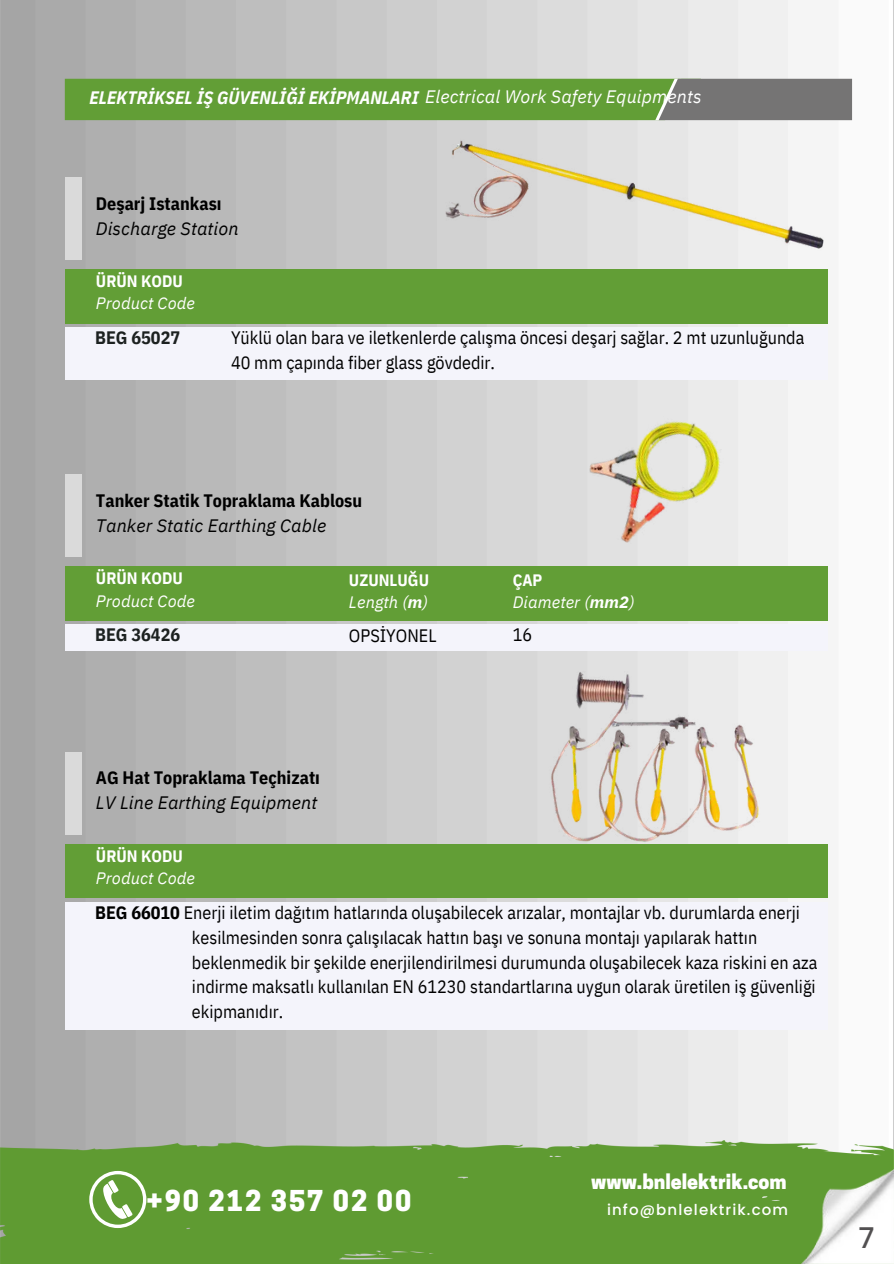
<style>
.page{position:relative;width:894px;height:1264px;background:#fff}
.page>*{position:absolute;margin:0;border:0;box-sizing:border-box;transform-origin:0 0}
.t1{font:500 28.5px "Poppins";color:#525051}
.t2{font:800 27px "Cooper Hewitt";letter-spacing:.075em;color:#fff}
.t3{font:800 19.5px "Cooper Hewitt";color:#fff}
.t4{font:18px/24.8px "IBM Plex Sans Cond";color:#000}
.t5{font:700 18px/24.8px "IBM Plex Sans Cond";color:#000}
.t6{font:italic 700 18px "IBM Plex Sans Cond";letter-spacing:.005em;color:#fff}
.t7{font:italic 18px/24.8px "IBM Plex Sans";letter-spacing:.005em;color:#000}
.t8{font:700 18px "IBM Plex Sans Cond";color:#1c2120}
.t9{font:italic 16.5px "IBM Plex Sans";letter-spacing:.005em;color:#fff}
.t10{font:700 16.5px "IBM Plex Sans Cond";color:#fff}
.t11{font:500 15px "Poppins";letter-spacing:.075em;color:#fff}
.s1{font-family:"IBM Plex Sans";font-weight:400}
.s2{font-family:"IBM Plex Sans Cond";font-weight:700;font-style:normal}
.s3{font-family:"IBM Plex Sans";font-weight:400;font-style:italic}
.s4{font-weight:700}
</style>
<div class="page">
<img style="left:0;top:0;width:893px;height:1263px">
<div style="left:66px;top:475px;width:15px;height:82px;background:#dadada"></div>
<div style="left:66px;top:567px;width:761px;height:53px;background:#629e36"></div>
<div style="left:66px;top:625px;width:761px;height:25px;background:#f4f4fb"></div>
<img style="left:570px;top:395px;width:163px;height:169px">
<div style="left:66px;top:752px;width:15px;height:82px;background:#dadada"></div>
<div style="left:66px;top:844px;width:761px;height:53px;background:#629e36"></div>
<div style="left:66px;top:902px;width:761px;height:25px;background:#f4f4fb"></div>
<div style="left:66px;top:927px;width:761px;height:26px;background:#f4f4fb"></div>
<div style="left:66px;top:953px;width:761px;height:25px;background:#f4f4fb"></div>
<div style="left:66px;top:978px;width:761px;height:25px;background:#f4f4fb"></div>
<div style="left:66px;top:1003px;width:761px;height:26px;background:#f4f4fb"></div>
<img style="left:511px;top:657px;width:281px;height:187px">
<img style="left:800px;top:1169px;width:93px;height:94px">
<div style="left:66px;top:178px;width:15px;height:82px;background:#dadada"></div>
<div style="left:66px;top:270px;width:761px;height:53px;background:#629e36"></div>
<div style="left:66px;top:328px;width:761px;height:25px;background:#f4f4fb"></div>
<div style="left:66px;top:354px;width:761px;height:26px;background:#f4f4fb"></div>
<svg style="left:65px;top:79px;width:786px;height:41px;background:#679445"></svg>
<img style="left:445px;top:136px;width:383px;height:115px">
<svg style="left:89px;top:1170px;width:57px;height:57px"></svg>
<h5 class="t6" style="left:89px;top:86px;width:613px">ELEKTRİKSEL İŞ GÜVENLİĞİ EKİPMANLARI <span class="s1">Electrical Work Safety Equipments</span></h5>
<h2 class="t7" style="left:96px;top:191px;width:144px"><span class="s2">Deşarj Istankası<br></span>Discharge Station</h2>
<p class="t10" style="left:96px;top:270px;width:88px">ÜRÜN KODU</p>
<p class="t9" style="left:96px;top:292px;width:100px">Product Code</p>
<p class="t8" style="left:95px;top:326px;width:86px">BEG 65027</p>
<h2 class="t4" style="left:231px;top:325px;width:574px">Yüklü olan bara ve iletkenlerde çalışma öncesi deşarj sağlar. 2 mt uzunluğunda<br>40 mm çapında fiber glass gövdedir.</h2>
<p class="t5" style="left:96px;top:488px;width:267px">Tanker Statik Topraklama Kablosu<br><span class="s3">Tanker Static Earthing Cable</span></p>
<p class="t10" style="left:96px;top:567px;width:88px">ÜRÜN KODU</p>
<p class="t9" style="left:96px;top:589px;width:100px">Product Code</p>
<p class="t10" style="left:349px;top:569px;width:82px">UZUNLUĞU</p>
<h5 class="t9" style="left:349px;top:591px;width:80px">Length (<span class="s4">m</span>)</h5>
<h5 class="t10" style="left:512px;top:569px;width:31px">ÇAP</h5>
<p class="t9" style="left:512px;top:591px;width:123px">Diameter (<span class="s4">mm2</span>)</p>
<p class="t8" style="left:95px;top:623px;width:86px">BEG 36426</p>
<p class="t4" style="left:349px;top:622px;width:89px">OPSİYONEL</p>
<p class="t4" style="left:512px;top:622px;width:21px">16</p>
<h5 class="t5" style="left:96px;top:765px;width:225px">AG Hat Topraklama Teçhizatı<br><span class="s3">LV Line Earthing Equipment</span></h5>
<h5 class="t10" style="left:96px;top:844px;width:88px">ÜRÜN KODU</h5>
<p class="t9" style="left:96px;top:867px;width:100px">Product Code</p>
<p class="t4" style="left:95px;top:899px;width:706px"><span class="s4">BEG 66010</span> Enerji iletim dağıtım hatlarında oluşabilecek arızalar, montajlar vb. durumlarda enerji</p>
<p class="t4" style="left:192px;top:924px;width:627px">kesilmesinden sonra çalışılacak hattın başı ve sonuna montajı yapılarak hattın beklenmedik bir şekilde enerjilendirilmesi durumunda oluşabilecek kaza riskini en aza indirme maksatlı kullanılan EN 61230 standartlarına uygun olarak üretilen iş güvenliği ekipmanıdır.</p>
<p class="t2" style="left:146px;top:1190px;width:266px">+90 212 357 02 00</p>
<h4 class="t3" style="left:591px;top:1174px;width:197px">www.bnlelektrik.com</h4>
<p class="t11" style="left:607px;top:1199px;width:182px">info@bnlelektrik.com</p>
<h1 class="t1" style="left:858px;top:1218px;width:17px">7</h1>
</div>
